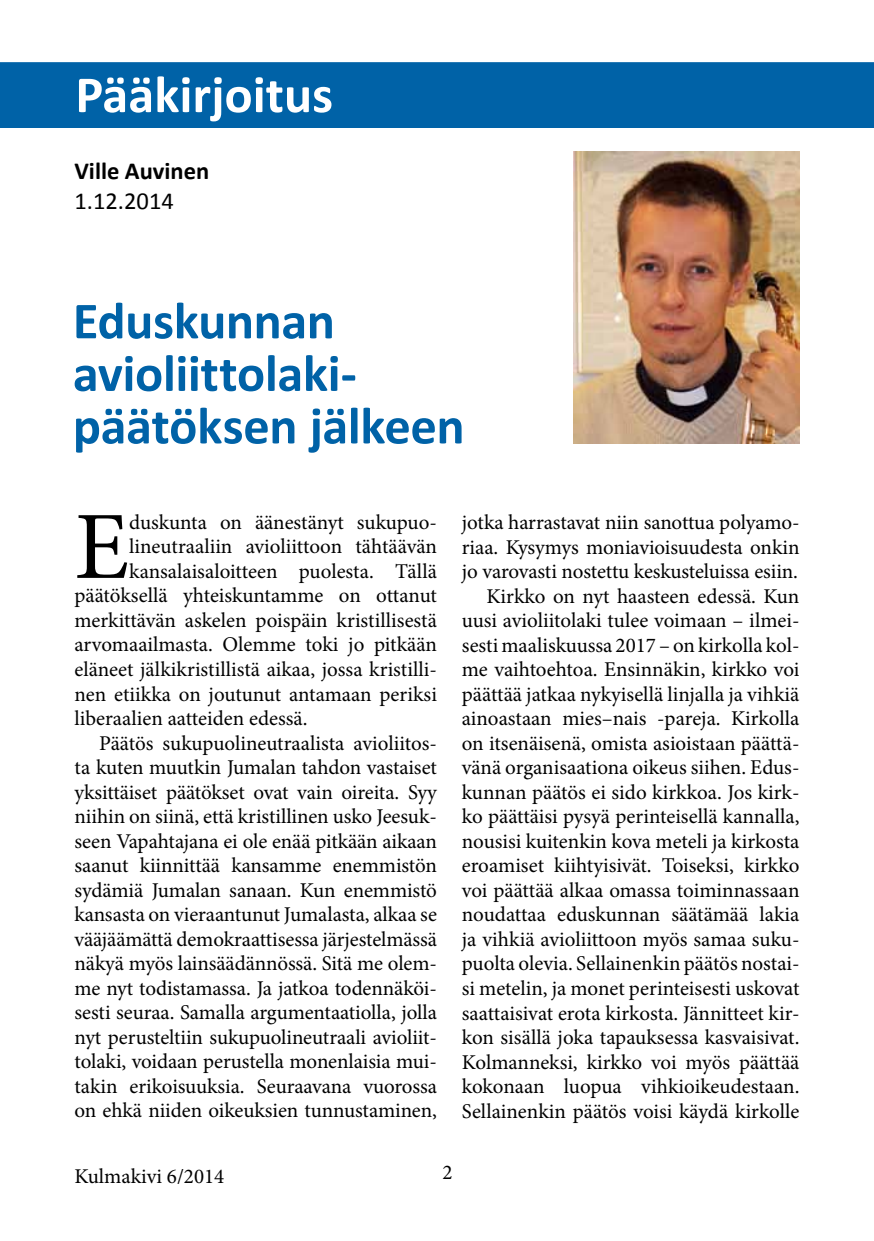
<style>
.page{position:relative;width:874px;height:1241px;background:#fff}
.page>*{position:absolute;margin:0;border:0;box-sizing:border-box;transform-origin:0 0}
.t1{font:96.42px "Minion Pro";color:#000}
.t2{font:700 52.5px/52.5px "Calibri";letter-spacing:-.01em;color:#0062a7}
.t3{font:700 52.5px "Calibri";color:#fff}
.t4{font:700 24.5px "Calibri";color:#000}
.t5{font:24.5px "Calibri";color:#000}
.t6{font:21px/24.5px "Minion Pro";letter-spacing:-.005em;color:#000;text-align:right}
</style>
<div class="page">
<div style="left:0;top:62px;width:873px;height:66px;background:#0062a7"></div>
<img style="left:573px;top:151px;width:226px;height:292px">
<h2 class="t3" style="left:75px;top:61px;width:259px">Pääkirjoitus</h2>
<p class="t4" style="left:74px;top:156px;width:136px">Ville Auvinen</p>
<p class="t5" style="left:74px;top:185px;width:101px">1.12.2014</p>
<h2 class="t2" style="left:73px;top:294px;width:393px">Eduskunnan avioliittolaki&shy;päätöksen jälkeen</h2>
<h1 class="t1" style="left:74px;top:482px;width:56px">E</h1>
<p class="t6" style="left:129px;top:510px;width:309px">duskunta on äänestänyt sukupuo-</p>
<p class="t6" style="left:129px;top:534px;width:309px">lineutraaliin avioliittoon tähtäävän</p>
<p class="t6" style="left:129px;top:559px;width:309px">kansalaisaloitteen puolesta. Tällä</p>
<p class="t6" style="left:74px;top:583px;width:364px">päätöksellä yhteiskuntamme on ottanut</p>
<p class="t6" style="left:74px;top:608px;width:364px">merkittävän askelen poispäin kristillisestä</p>
<p class="t6" style="left:74px;top:632px;width:364px">arvomaailmasta. Olemme toki jo pitkään</p>
<p class="t6" style="left:74px;top:657px;width:364px">eläneet jälkikristillistä aikaa, jossa kristilli-</p>
<p class="t6" style="left:74px;top:681px;width:364px">nen etiikka on joutunut antamaan periksi</p>
<p class="t6" style="left:74px;top:706px;width:234px">liberaalien aatteiden edessä.</p>
<p class="t6" style="left:99px;top:730px;width:339px">Päätös sukupuolineutraalista avioliitos-</p>
<p class="t6" style="left:74px;top:755px;width:364px">ta kuten muutkin Jumalan tahdon vastaiset</p>
<p class="t6" style="left:74px;top:779px;width:364px">yksittäiset päätökset ovat vain oireita. Syy</p>
<p class="t6" style="left:74px;top:804px;width:364px">niihin on siinä, että kristillinen usko Jeesuk-</p>
<p class="t6" style="left:74px;top:828px;width:364px">seen Vapahtajana ei ole enää pitkään aikaan</p>
<p class="t6" style="left:74px;top:853px;width:364px">saanut kiinnittää kansamme enemmistön</p>
<p class="t6" style="left:74px;top:877px;width:364px">sydämiä Jumalan sanaan. Kun enemmistö</p>
<p class="t6" style="left:74px;top:902px;width:364px">kansasta on vieraantunut Jumalasta, alkaa se</p>
<p class="t6" style="left:74px;top:926px;width:364px">vääjäämättä demokraattisessa järjestelmässä</p>
<p class="t6" style="left:74px;top:951px;width:364px">näkyä myös lainsäädännössä. Sitä me olem-</p>
<p class="t6" style="left:74px;top:975px;width:364px">me nyt todistamassa. Ja jatkoa todennäköi-</p>
<p class="t6" style="left:74px;top:1000px;width:364px">sesti seuraa. Samalla argumentaatiolla, jolla</p>
<p class="t6" style="left:74px;top:1024px;width:364px">nyt perusteltiin sukupuolineutraali avioliit-</p>
<p class="t6" style="left:74px;top:1049px;width:364px">tolaki, voidaan perustella monenlaisia mui-</p>
<p class="t6" style="left:74px;top:1073px;width:364px">takin erikoisuuksia. Seuraavana vuorossa</p>
<p class="t6" style="left:74px;top:1098px;width:364px">on ehkä niiden oikeuksien tunnustaminen,</p>
<p class="t6" style="left:461px;top:510px;width:339px">jotka harrastavat niin sanottua polyamo&shy;riaa. Kysymys moniavioisuudesta onkin jo varovasti nostettu keskusteluissa esiin.<br>Kirkko on nyt haasteen edessä. Kun uusi avioliitolaki tulee voimaan – ilmei&shy;sesti maaliskuussa 2017 – on kirkolla kol&shy;me vaihtoehtoa. Ensinnäkin, kirkko voi päättää jatkaa nykyisellä linjalla ja vihkiä ainoastaan mies–nais -pareja. Kirkolla on itsenäisenä, omista asioistaan päättä&shy;vänä organisaationa oikeus siihen. Edus&shy;kunnan päätös ei sido kirkkoa. Jos kirk&shy;ko päättäisi pysyä perinteisellä kannalla, nousisi kuitenkin kova meteli ja kirkosta eroamiset kiihtyisivät. Toiseksi, kirkko voi päättää alkaa omassa toiminnassaan noudattaa eduskunnan säätämää lakia ja vihkiä avioliittoon myös samaa suku&shy;puolta olevia. Sellainenkin päätös nostai&shy;si metelin, ja monet perinteisesti uskovat saattaisivat erota kirkosta. Jännitteet kir&shy;kon sisällä joka tapauksessa kasvaisivat.<br>Kolmanneksi, kirkko voi myös päättää kokonaan luopua vihkioikeudestaan.<br>Sellainenkin päätös voisi käydä kirkolle</p>
<p class="t6" style="left:74px;top:1163px;width:151px">Kulmakivi 6/2014</p>
<p class="t6" style="left:442px;top:1160px;width:12px">2</p>
</div>
